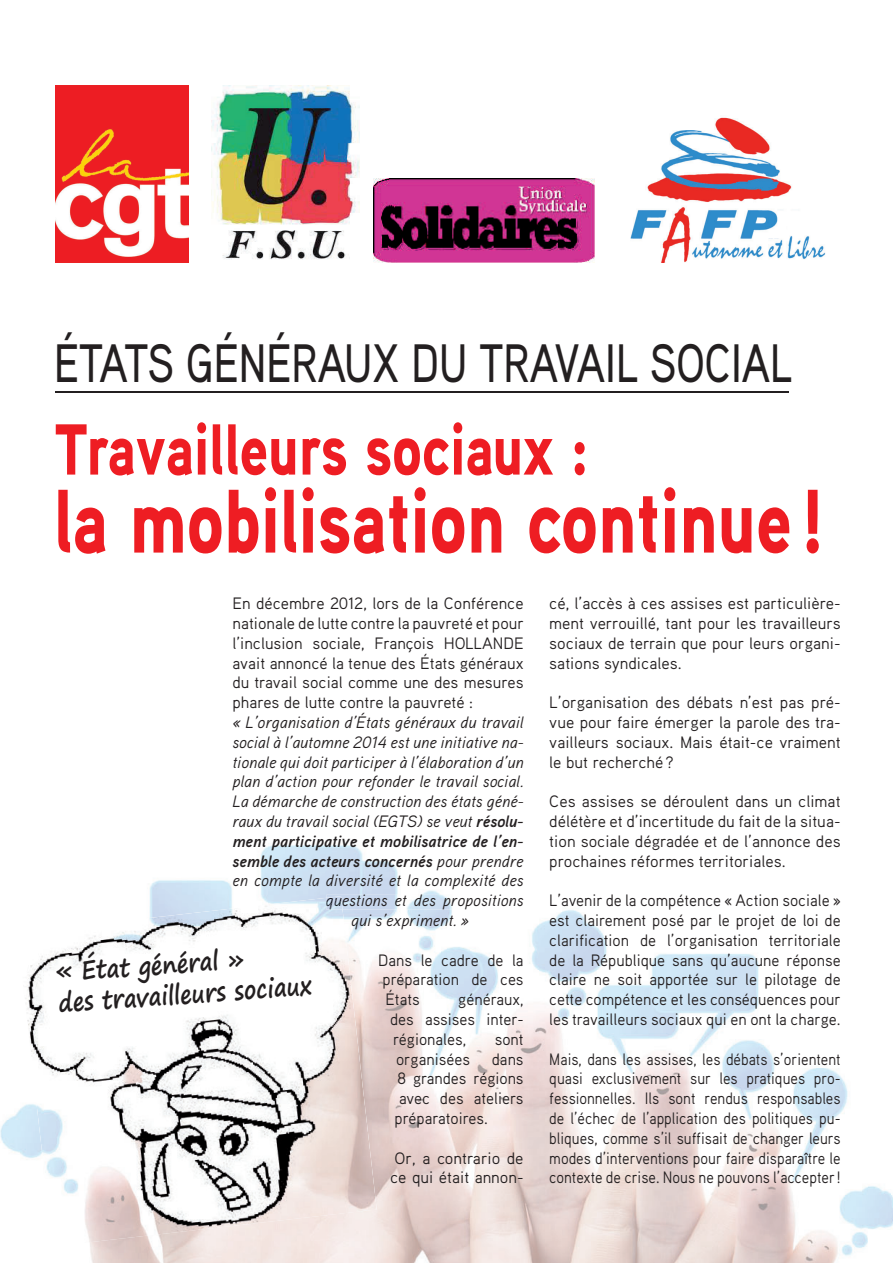
<style>
.page{position:relative;width:893px;height:1263px;background:#fff}
.page>*{position:absolute;margin:0;border:0;box-sizing:border-box;transform-origin:0 0}
.t1{font:900 90px "Aaux Pro";color:#ee1d23;scale:.8 1}
.t2{font:900 72px "Aaux Pro";color:#ee1d23;scale:.8 1}
.t3{font:500 54px "Aaux Pro";color:#231f20;scale:.8 1}
.t4{font:700 25.95px/31px "Segoe Print";color:#231f20;scale:.85 1}
.t5{font:16.5px/19.8px "Aaux Pro";color:#231f20;text-align:justify}
.t6{font:16.5px/19.8px "Aaux Pro";color:#231f20;text-align:justify;scale:.96 1}
.t7{font:italic 16.5px "Aaux Pro";color:#231f20}
.t8{font:16.5px/19.8px "Aaux Pro";color:#231f20;text-align:justify;scale:.9 1}
.t9{font:italic 700 16.5px "Aaux Pro";color:#231f20}
.s1{font-weight:700}
.s2{font-weight:400}
.s3{color:#13141d}
</style>
<div class="page">
<img style="left:0;top:845px;width:892px;height:418px">
<img style="left:326px;top:895px;width:197px;height:15px">
<img style="left:211px;top:86px;width:149px;height:174px">
<img style="left:630px;top:117px;width:196px;height:145px">
<img style="left:373px;top:178px;width:221px;height:84px">
<img style="left:17px;top:898px;width:360px;height:348px">
<img style="left:326px;top:896px;width:16px;height:14px">
<img style="left:55px;top:85px;width:134px;height:177px">
<hr style="left:55px;top:391px;width:734px;height:2px;background:#231f20">
<h3 class="t3" style="left:54px;top:329px;width:923px">ÉTATS GÉNÉRAUX DU TRAVAIL SOCIAL</h3>
<h2 class="t2" style="left:54px;top:403px;width:669px">Travailleurs sociaux :</h2>
<h1 class="t1" style="left:54px;top:463px;width:964px">la mobilisation continue !</h1>
<p class="t5" style="left:232px;top:593px;width:293px">En décembre 2012, lors de la Conférence nationale de lutte contre la pauvreté et pour l’inclusion sociale, François HOLLANDE avait annoncé la tenue des États généraux du travail social comme une des mesures phares de lutte contre la pauvreté :</p>
<p class="t7" style="left:232px;top:712px;width:293px">« L’organisation d’États généraux du travail</p>
<p class="t7" style="left:232px;top:732px;width:293px">social à l’automne 2014 est une initiative na-</p>
<p class="t7" style="left:232px;top:751px;width:293px">tionale qui doit participer à l’élaboration d’un</p>
<p class="t7" style="left:232px;top:771px;width:293px">plan d’action pour refonder le travail social.</p>
<p class="t7" style="left:232px;top:791px;width:293px">La démarche de construction des états géné-</p>
<p class="t7" style="left:232px;top:811px;width:293px">raux du travail social (EGTS) se veut <span class="s1">résolu-</span></p>
<p class="t9" style="left:232px;top:830px;width:293px">ment participative et mobilisatrice de l’en-</p>
<p class="t9" style="left:232px;top:850px;width:292px">semble des acteurs concernés <span class="s2">pour prendre</span></p>
<p class="t7" style="left:232px;top:870px;width:292px">en compte la diversité et la complexité des</p>
<p class="t7" style="left:325px;top:890px;width:199px"><span class="s3">qu</span>estions et des propositions</p>
<p class="t7" style="left:351px;top:910px;width:120px">qui s’expriment. »</p>
<p class="t6" style="left:378px;top:950px;width:153px">Dans le cadre de la préparation de ces États</p>
<h3 class="t4" style="left:55px;top:956px;width:300px;rotate:-4deg">« État général »<br>des travailleurs sociaux</h3>
<p class="t6" style="left:390px;top:989px;width:141px;text-indent:68px">généraux, des assises inter&shy;régionales,</p>
<p class="t6" style="left:494px;top:1029px;width:32px">sont</p>
<p class="t6" style="left:396px;top:1049px;width:79px">organisées</p>
<p class="t6" style="left:394px;top:1049px;width:136px;text-indent:97px">dans 8 grandes régions avec des ateliers préparatoires.</p>
<p class="t5" style="left:390px;top:1148px;width:135px">Or, a contrario de ce qui était annon-</p>
<p class="t5" style="left:549px;top:593px;width:293px">cé, l’accès à ces assises est particulière&shy;ment verrouillé, tant pour les travailleurs sociaux de terrain que pour leurs organi&shy;sations syndicales.</p>
<p class="t5" style="left:549px;top:692px;width:293px">L’organisation des débats n’est pas pré&shy;vue pour faire émerger la parole des tra&shy;vailleurs sociaux. Mais était-ce vraiment le but recherché ?</p>
<p class="t5" style="left:549px;top:791px;width:293px">Ces assises se déroulent dans un climat délétère et d’incertitude du fait de la situa&shy;tion sociale dégradée et de l’annonce des prochaines réformes territoriales.</p>
<p class="t6" style="left:549px;top:890px;width:305px">L’avenir de la compétence « Action sociale » est clairement posé par le projet de loi de clarification de l’organisation territoriale de la République sans qu’aucune réponse claire ne soit apportée sur le pilotage de cette compétence et les conséquences pour les travailleurs sociaux qui en ont la charge.</p>
<p class="t8" style="left:549px;top:1049px;width:325px">Mais, dans les assises, les débats s’orientent quasi exclusivement sur les pratiques pro&shy;fessionnelles. Ils sont rendus responsables de l’échec de l’application des politiques pu&shy;bliques, comme s’il suffisait de changer leurs modes d’interventions pour faire disparaître le contexte de crise. Nous ne pouvons l’accepter !</p>
</div>
